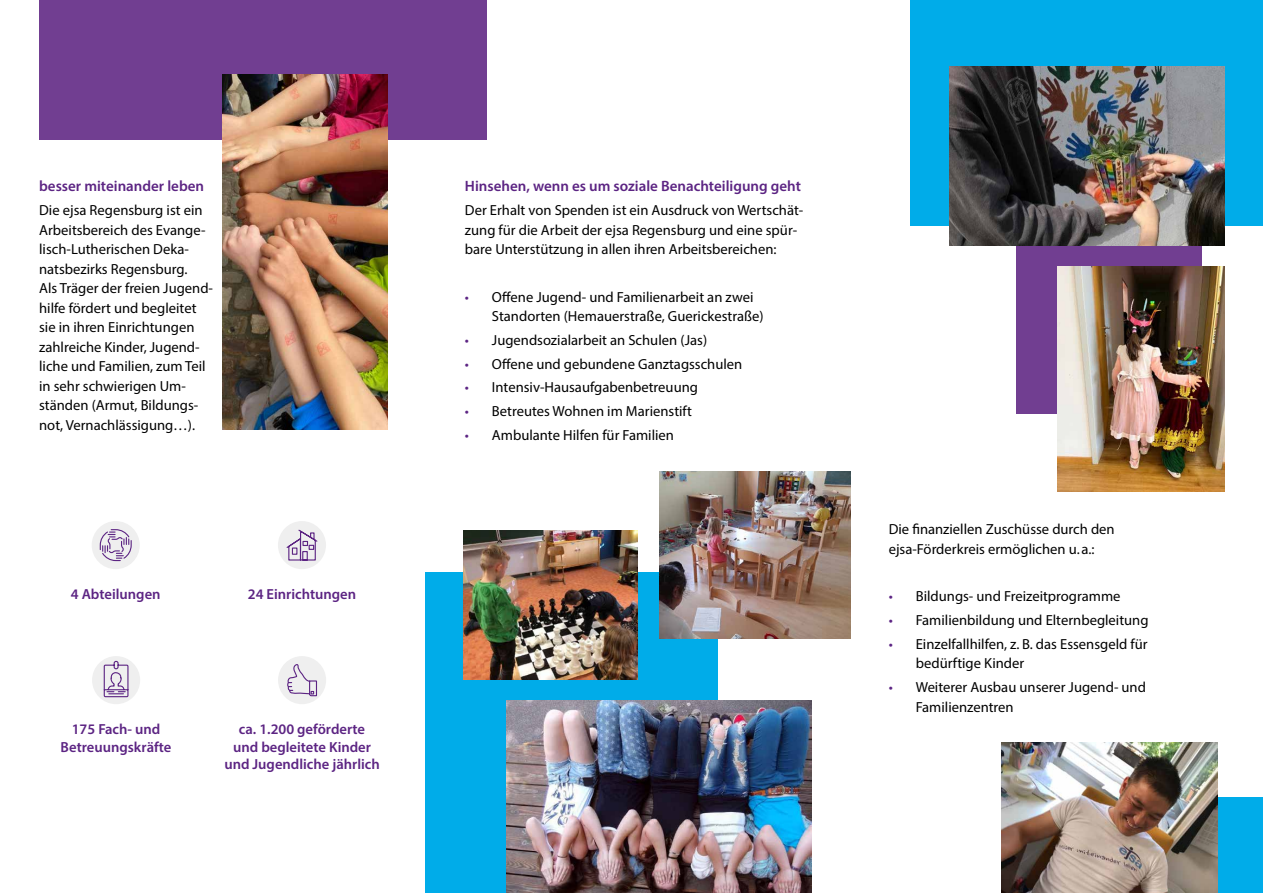
<style>
.page{position:relative;width:1263px;height:893px;background:#fff}
.page>*{position:absolute;margin:0;border:0;box-sizing:border-box;transform-origin:0 0}
.t1{font:600 15px "Myriad Pro";color:#5c2483}
.t2{font:14.7px/19.5px "Myriad Pro";color:#000}
.t3{font:600 14.7px/17.5px "Myriad Pro";color:#5c2483;text-align:center}
.s1{color:#5c2483}
</style>
<div class="page">
<div style="left:425px;top:572px;width:293px;height:321px;background:#00ace9"></div>
<div style="left:1016px;top:197px;width:185px;height:217px;background:#713e91"></div>
<div style="left:1109px;top:797px;width:154px;height:96px;background:#00ace9"></div>
<img style="left:1001px;top:742px;width:216px;height:151px">
<img style="left:507px;top:700px;width:304px;height:193px">
<img style="left:463px;top:530px;width:175px;height:149px">
<img style="left:659px;top:471px;width:191px;height:168px">
<div style="left:910px;top:0;width:353px;height:226px;background:#00ace9"></div>
<div style="left:39px;top:0;width:447px;height:140px;background:#713e91"></div>
<img style="left:949px;top:67px;width:276px;height:178px">
<img style="left:1058px;top:266px;width:167px;height:225px">
<img style="left:222px;top:75px;width:165px;height:355px">
<div style="left:92px;top:521px;width:48px;height:48px;background:#efefef;border-radius:50%"></div>
<svg style="left:99px;top:529px;width:33px;height:33px"></svg>
<div style="left:278px;top:521px;width:48px;height:48px;background:#efefef;border-radius:50%"></div>
<svg style="left:286px;top:529px;width:32px;height:32px"></svg>
<div style="left:92px;top:656px;width:48px;height:48px;background:#efefef;border-radius:50%"></div>
<svg style="left:103px;top:661px;width:26px;height:37px"></svg>
<div style="left:278px;top:656px;width:48px;height:48px;background:#efefef;border-radius:50%"></div>
<svg style="left:287px;top:664px;width:31px;height:33px"></svg>
<p class="t1" style="left:39px;top:177px;width:166px">besser miteinander leben</p>
<p class="t2" style="left:39px;top:200px;width:175px">Die ejsa Regensburg ist ein<br>Arbeitsbereich des Evange&shy;lisch-Lutherischen Deka&shy;natsbezirks Regensburg.<br>Als Träger der freien Jugend&shy;hilfe fördert und begleitet sie in ihren Einrichtungen zahlreiche Kinder, Jugend&shy;liche und Familien, zum Teil in sehr schwierigen Um&shy;ständen (Armut, Bildungs&shy;not, Vernachlässigung…).</p>
<p class="t3" style="left:71px;top:585px;width:91px">4 Abteilungen</p>
<p class="t3" style="left:248px;top:585px;width:110px">24 Einrichtungen</p>
<p class="t3" style="left:61px;top:720px;width:112px">175 Fach- und<br>Betreuungskräfte</p>
<p class="t3" style="left:224px;top:720px;width:157px">ca. 1.200 geförderte<br>und begleitete Kinder und Jugendliche jährlich</p>
<p class="t1" style="left:465px;top:177px;width:337px">Hinsehen, wenn es um soziale Benachteiligung geht</p>
<p class="t2" style="left:465px;top:200px;width:340px">Der Erhalt von Spenden ist ein Ausdruck von Wertschät&shy;zung für die Arbeit der ejsa Regensburg und eine spür&shy;bare Unterstützung in allen ihren Arbeitsbereichen:</p>
<p class="t2" style="left:492px;top:287px;width:273px;text-indent:-27px"><span class="s1">•</span> Offene Jugend- und Familienarbeit an zwei<br>Standorten (Hemauerstraße, Guerickestraße)</p>
<p class="t2" style="left:465px;top:330px;width:244px"><span class="s1">•</span> Jugendsozialarbeit an Schulen (Jas)</p>
<p class="t2" style="left:465px;top:354px;width:279px"><span class="s1">•</span> Offene und gebundene Ganztagsschulen</p>
<p class="t2" style="left:465px;top:377px;width:235px"><span class="s1">•</span> Intensiv-Hausaufgabenbetreuung</p>
<p class="t2" style="left:465px;top:401px;width:228px"><span class="s1">•</span> Betreutes Wohnen im Marienstift</p>
<p class="t2" style="left:465px;top:425px;width:211px"><span class="s1">•</span> Ambulante Hilfen für Familien</p>
<p class="t2" style="left:889px;top:519px;width:227px">Die finanziellen Zuschüsse durch den ejsa-Förderkreis ermöglichen u. a.:</p>
<p class="t2" style="left:889px;top:586px;width:233px"><span class="s1">•</span> Bildungs- und Freizeitprogramme</p>
<p class="t2" style="left:889px;top:610px;width:261px"><span class="s1">•</span> Familienbildung und Elternbegleitung</p>
<p class="t2" style="left:916px;top:634px;width:233px;text-indent:-27px"><span class="s1">•</span> Einzelfallhilfen, z. B. das Essensgeld für bedürftige Kinder</p>
<p class="t2" style="left:916px;top:677px;width:232px;text-indent:-27px"><span class="s1">•</span> Weiterer Ausbau unserer Jugend- und<br>Familienzentren</p>
</div>
